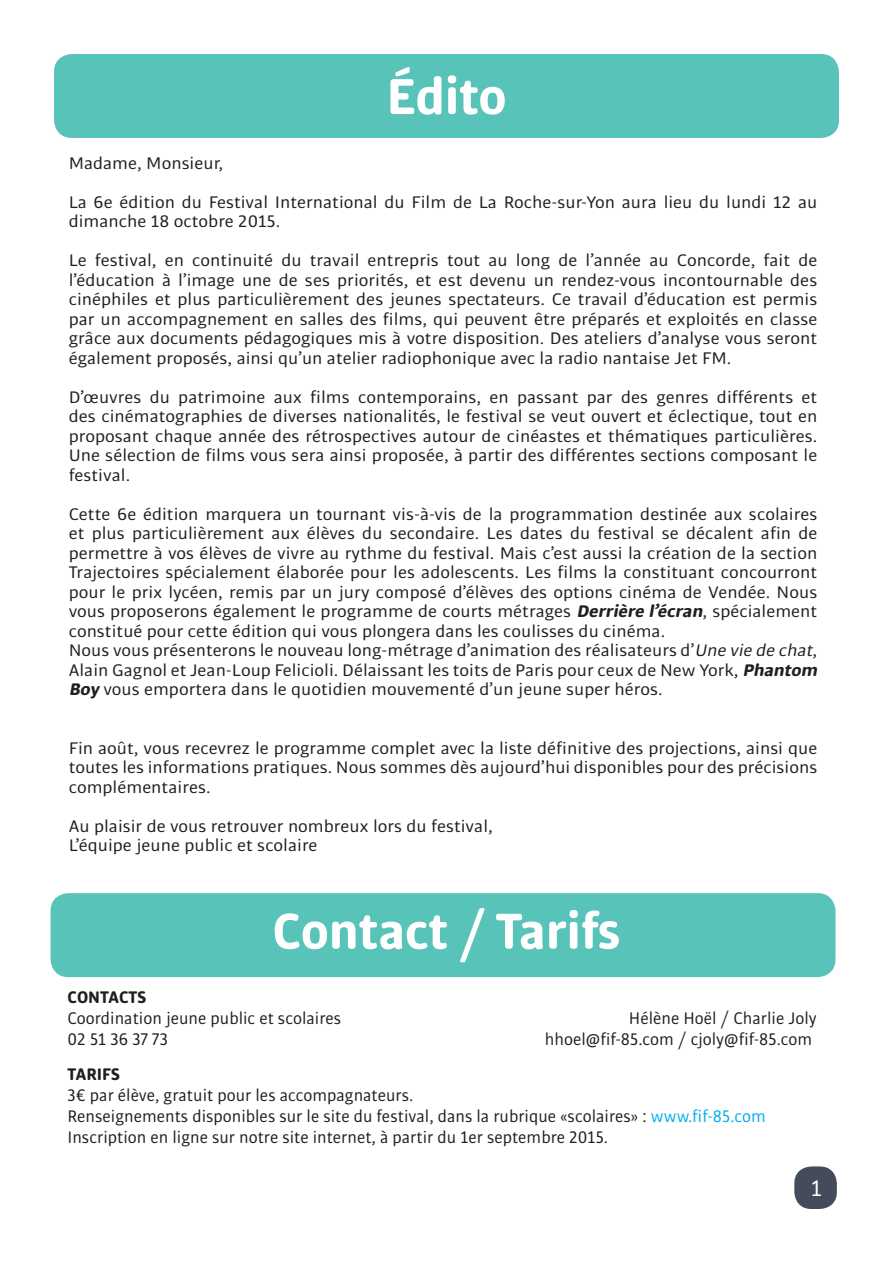
<style>
.page{position:relative;width:893px;height:1263px;background:#fff}
.page>*{position:absolute;margin:0;border:0;box-sizing:border-box;transform-origin:0 0}
.t1{font:700 54px "Bulo Rounded";color:#fff}
.t2{font:24px "Bulo Rounded";color:#fff}
.t3{font:18px/19.5px "Bulo Rounded";color:#231f20;scale:1.08 1}
.t4{font:18px/21px "Bulo Rounded";color:#231f20}
.t5{font:700 18px "Bulo Rounded";color:#231f20}
.s1{font-weight:700;font-style:italic}
.s2{font-style:italic}
.s3{color:#00aeef}
</style>
<div class="page">
<div style="left:54px;top:54px;width:785px;height:84px;background:#58c3b9;border-radius:18px"></div>
<div style="left:51px;top:893px;width:784px;height:84px;background:#58c3b9;border-radius:18px"></div>
<div style="left:794px;top:1166px;width:43px;height:43px;background:#444c5c;border-radius:17px"></div>
<h1 class="t1" style="left:386px;top:62px;width:121px">Édito</h1>
<p class="t3" style="left:69px;top:143px;width:695px;line-height:39px">Madame, Monsieur,<br>La 6e édition du Festival International du Film de La Roche-sur-Yon aura lieu du lundi 12 au</p>
<p class="t3" style="left:69px;top:202px;width:695px;line-height:39px">dimanche 18 octobre 2015.<br>Le festival, en continuité du travail entrepris tout au long de l’année au Concorde, fait de</p>
<p class="t3" style="left:69px;top:270px;width:695px;text-align:justify">l’éducation à l’image une de ses priorités, et est devenu un rendez-vous incontournable des cinéphiles et plus particulièrement des jeunes spectateurs. Ce travail d’éducation est permis par un accompagnement en salles des films, qui peuvent être préparés et exploités en classe grâce aux documents pédagogiques mis à votre disposition. Des ateliers d’analyse vous seront également proposés, ainsi qu’un atelier radiophonique avec la radio nantaise Jet FM.</p>
<p class="t3" style="left:69px;top:387px;width:695px;text-align:justify">D’œuvres du patrimoine aux films contemporains, en passant par des genres différents et des cinématographies de diverses nationalités, le festival se veut ouvert et éclectique, tout en proposant chaque année des rétrospectives autour de cinéastes et thématiques particulières.<br>Une sélection de films vous sera ainsi proposée, à partir des différentes sections composant le festival.</p>
<p class="t3" style="left:69px;top:504px;width:698px">Cette 6e édition marquera un tournant vis-à-vis de la programmation destinée aux scolaires et plus particulièrement aux élèves du secondaire. Les dates du festival se décalent afin de permettre à vos élèves de vivre au rythme du festival. Mais c’est aussi la création de la section Trajectoires spécialement élaborée pour les adolescents. Les films la constituant concourront pour le prix lycéen, remis par un jury composé d’élèves des options cinéma de Vendée. Nous vous proposerons également le programme de courts métrages <span class="s1">Derrière l’écran</span>, spécialement constitué pour cette édition qui vous plongera dans les coulisses du cinéma.<br>Nous vous présenterons le nouveau long-métrage d’animation des réalisateurs d’<span class="s2">Une vie de chat</span>, Alain Gagnol et Jean-Loup Felicioli. Délaissant les toits de Paris pour ceux de New York, <span class="s1">Phantom Boy</span> vous emportera dans le quotidien mouvementé d’un jeune super héros.</p>
<p class="t3" style="left:69px;top:738px;width:695px;text-align:justify">Fin août, vous recevrez le programme complet avec la liste définitive des projections, ainsi que toutes les informations pratiques. Nous sommes dès aujourd’hui disponibles pour des précisions complémentaires.</p>
<p class="t3" style="left:69px;top:816px;width:394px">Au plaisir de vous retrouver nombreux lors du festival,<br>L’équipe jeune public et scolaire</p>
<h1 class="t1" style="left:272px;top:896px;width:350px">Contact / Tarifs</h1>
<p class="t5" style="left:68px;top:986px;width:80px">CONTACTS</p>
<p class="t4" style="left:68px;top:1008px;width:275px">Coordination jeune public et scolaires</p>
<p class="t4" style="left:629px;top:1008px;width:189px">Hélène Hoël / Charlie Joly</p>
<p class="t4" style="left:68px;top:1029px;width:102px">02 51 36 37 73</p>
<p class="t4" style="left:545px;top:1029px;width:269px">hhoel@fif-85.com / cjoly@fif-85.com</p>
<p class="t5" style="left:68px;top:1062px;width:54px">TAR IFS</p>
<p class="t4" style="left:68px;top:1084px;width:700px">3€ par élève, gratuit pour les accompagnateurs.<br>Renseignements disponibles sur le site du festival, dans la rubrique «scolaires» : <span class="s3">www.fif-85.com<br></span>Inscription en ligne sur notre site internet, à partir du 1er septembre 2015.</p>
<h2 class="t2" style="left:811px;top:1173px;width:12px">1</h2>
</div>
